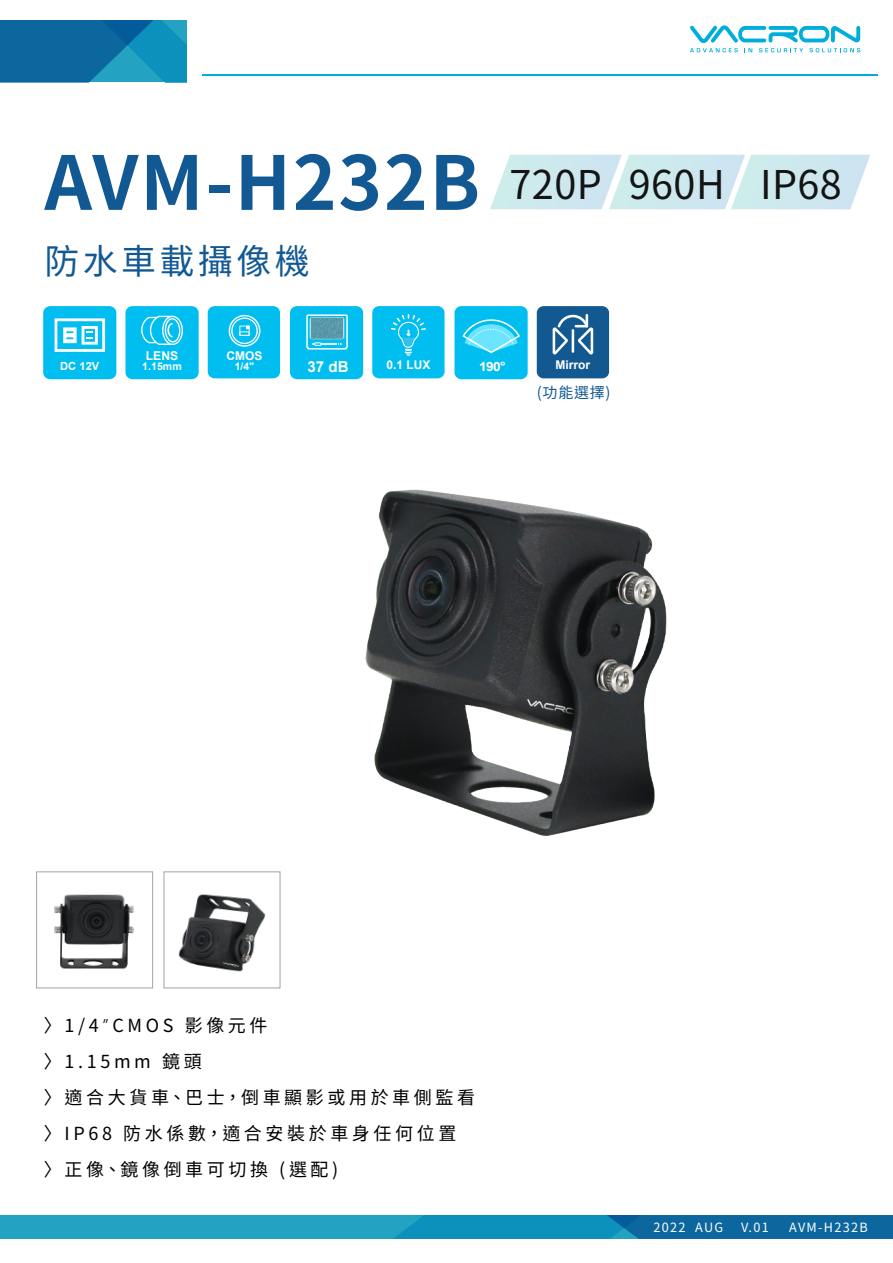
<style>
.page{position:relative;width:893px;height:1263px;background:#fff}
.page>*{position:absolute;margin:0;border:0;box-sizing:border-box;transform-origin:0 0}
.t1{font:700 74.25px "Noto Sans CJ Ktc";letter-spacing:.025em;color:#125993}
.t2{font:39.6px "Noto Sans CJ Ktc";letter-spacing:.01em;color:#141414}
.t3{font:34.95px "Noto Sans CJ Ktc";letter-spacing:.1em;color:#125993}
.t4{font:18px/36px "Noto Sans CJ Ktc";letter-spacing:.2em;color:#000}
.t5{font:700 15.15px "Arial";color:#fff}
.t6{font:15px "Noto Sans CJ Ktc";color:#125992}
.t7{font:12.75px "Noto Sans CJ Ktc";letter-spacing:.1em;color:#fff}
.t8{font:700 12.75px "Arial";color:#fff;scale:1.08 1}
.t9{font:700 12.15px "Arial";color:#fff}
.t10{font:700 12px "Arial";color:#fff}
.t11{font:700 11.25px "Arial";color:#fff}
.t12{font:700 10.65px "Arial";color:#fff}
.t13{font:700 10.5px "Arial";color:#fff}
.s1{font-family:"Segoe UI";font-weight:300}
</style>
<div class="page">
<div style="left:0;top:1215px;width:893px;height:23px;background:#23a3c1"></div>
<svg style="left:395px;top:1215px;width:498px;height:23px;background:#0b7aab"></svg>
<hr style="left:202px;top:74px;width:676px;height:2px;background:#00aedc">
<svg style="left:0;top:20px;width:186px;height:62px;background:#0d77a8"></svg>
<svg style="left:690px;top:25px;width:170px;height:27px"></svg>
<div style="left:454px;top:306px;width:74px;height:73px;background:#00bef0;border-radius:7px"></div>
<svg style="left:462px;top:319px;width:58px;height:35px"></svg>
<svg style="left:490px;top:155px;width:380px;height:54px;background:#d1eaef"></svg>
<div style="left:36px;top:871px;width:117px;height:117px;border:1px solid #a3a3a3"></div>
<div style="left:164px;top:871px;width:116px;height:117px;border:1px solid #a3a3a3"></div>
<div style="left:43px;top:306px;width:73px;height:73px;background:#00bef0;border-radius:7px"></div>
<svg style="left:55px;top:318px;width:50px;height:34px"></svg>
<div style="left:125px;top:306px;width:74px;height:73px;background:#00bef0;border-radius:7px"></div>
<svg style="left:141px;top:316px;width:42px;height:29px"></svg>
<div style="left:290px;top:306px;width:73px;height:73px;background:#00bef0;border-radius:7px"></div>
<svg style="left:307px;top:315px;width:40px;height:33px"></svg>
<div style="left:306px;top:314px;width:42px;height:35px;border:2px solid #fff"></div>
<div style="left:311px;top:342px;width:31px;height:4px;border:1px solid #00bef0"></div>
<svg style="left:310px;top:317px;width:34px;height:28px"></svg>
<div style="left:310px;top:317px;width:34px;height:22px;background:#5999a9;border-radius:2px"></div>
<div style="left:310px;top:317px;width:34px;height:22px;border:1px solid #fff;border-radius:2px"></div>
<div style="left:372px;top:306px;width:73px;height:72px;background:#00bef0;border-radius:7px"></div>
<svg style="left:391px;top:314px;width:35px;height:42px"></svg>
<div style="left:208px;top:306px;width:72px;height:72px;background:#00bef0;border-radius:7px"></div>
<svg style="left:229px;top:315px;width:31px;height:32px"></svg>
<div style="left:537px;top:306px;width:72px;height:72px;background:#125992;border-radius:7px"></div>
<svg style="left:553px;top:314px;width:40px;height:40px"></svg>
<img style="left:54px;top:894px;width:80px;height:75px">
<img style="left:365px;top:489px;width:302px;height:347px">
<img style="left:179px;top:894px;width:86px;height:78px">
<h1 class="t1" style="left:44px;top:141px;width:437px">AVM-H232B</h1>
<h3 class="t3" style="left:44px;top:241px;width:267px">防水車載攝像機</h3>
<h2 class="t2" style="left:510px;top:162px;width:334px">720P 960H IP68</h2>
<p class="t11" style="left:60px;top:358px;width:41px">DC 12V</p>
<p class="t9" style="left:146px;top:347px;width:34px">LENS</p>
<p class="t12" style="left:142px;top:359px;width:41px">1.15mm</p>
<p class="t5" style="left:307px;top:356px;width:43px">37 dB</p>
<p class="t10" style="left:386px;top:356px;width:46px">0.1 LUX</p>
<p class="t10" style="left:226px;top:347px;width:37px">CMOS</p>
<p class="t13" style="left:235px;top:359px;width:21px">1/4"</p>
<p class="t10" style="left:556px;top:356px;width:36px">Mirror</p>
<p class="t8" style="left:479px;top:357px;width:26px">190°</p>
<p class="t6" style="left:537px;top:384px;width:75px">(功能選擇)</p>
<p class="t4" style="left:44px;top:1008px;width:433px">〉 1/4<span class="s1">”</span>CMOS 影像元件<br>〉 1.15mm 鏡頭<br>〉 適合大貨車、巴士，倒車顯影或用於車側監看〉 IP68 防水係數，適合安裝於車身任何位置〉 正像、鏡像倒車可切換 (選配)</p>
<p class="t7" style="left:654px;top:1220px;width:71px">2022 AUG</p>
<p class="t7" style="left:741px;top:1220px;width:29px">V.01</p>
<p class="t7" style="left:789px;top:1220px;width:80px">AVM-H232B</p>
</div>
